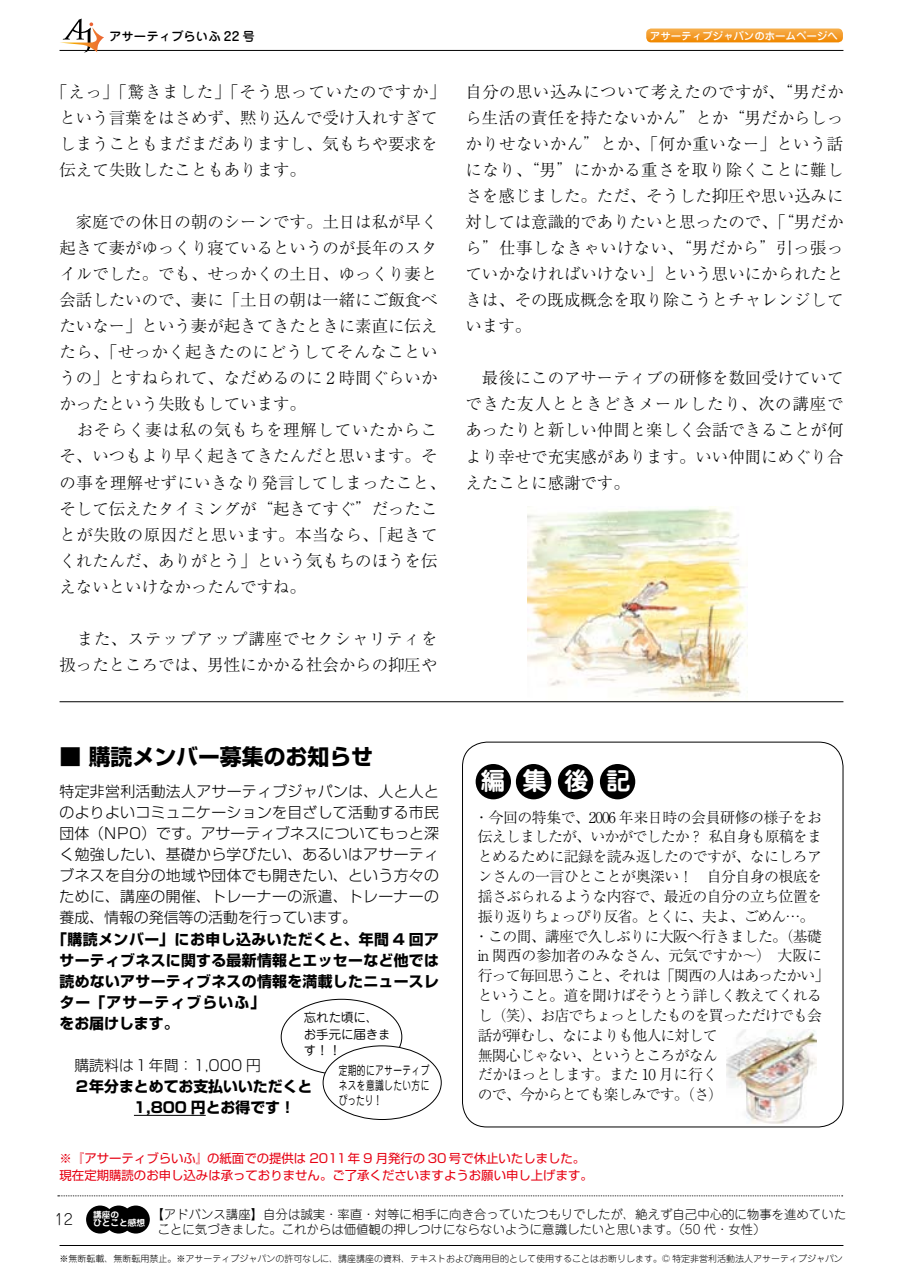
<style>
.page{position:relative;width:903px;height:1275px;background:#fff}
.page>*{position:absolute;margin:0;border:0;box-sizing:border-box;transform-origin:0 0}
.t1{font:700 24.5px "Jun 501 Pro";color:#fff}
.t2{font:700 21.88px "Shin Go Pro";color:#000}
.t3{font:300 16.45px/26.1px "Ryumin Pro";color:#000}
.t4{font:300 14.88px/19.8px "Ryumin Pro";letter-spacing:-.045em;color:#000}
.t5{font:300 14.88px/21px "Shin Go Pro";letter-spacing:.01em;color:#000;text-align:justify}
.t6{font:700 14.88px/21px "Shin Go Pro";letter-spacing:.02em;color:#000}
.t7{font:700 14.88px/21px "Shin Go Pro";color:#000}
.t8{font:300 14.88px "Jun 101 Pro";color:#000}
.t9{font:300 12.42px/14.9px "Jun 101 Pro";color:#000}
.t10{font:12.42px/17.3px "Shin Go Pro";color:#e60012}
.t11{font:12.42px/14.9px "Jun 201 Pro";letter-spacing:.05em;color:#000;text-align:justify;scale:.7 1}
.t12{font:12.42px/16.1px "Jun 201 Pro";color:#000}
.t13{font:500 12.42px "Jun 34 Pro";color:#000}
.t14{font:500 10.5px "Jun 34 Pro";letter-spacing:-.01em;color:#fff}
.t15{font:300 8.92px "Jun 101 Pro";color:#000}
.t16{font:700 8.75px "Jun 501 Pro";color:#fff}
</style>
<div class="page">
<div style="left:122px;top:1205px;width:28px;height:28px;background:#000;border-radius:50%"></div>
<div style="left:86px;top:1205px;width:28px;height:28px;background:#000;border-radius:50%"></div>
<div style="left:105px;top:1205px;width:28px;height:28px;background:#000;border-radius:50%"></div>
<div style="left:600px;top:764px;width:35px;height:35px;background:#000;border-radius:50%"></div>
<div style="left:558px;top:764px;width:35px;height:35px;background:#000;border-radius:50%"></div>
<div style="left:476px;top:764px;width:35px;height:35px;background:#000;border-radius:50%"></div>
<div style="left:516px;top:764px;width:35px;height:35px;background:#000;border-radius:50%"></div>
<hr style="left:134px;top:1115px;width:72px;height:1px;background:#000">
<img style="left:727px;top:1030px;width:89px;height:93px">
<svg style="left:58px;top:1195px;width:785px;height:1px"></svg>
<img style="left:528px;top:506px;width:220px;height:195px">
<hr style="left:60px;top:701px;width:783px;height:1px;background:#000">
<hr style="left:60px;top:50px;width:783px;height:1px;background:#000">
<svg style="left:646px;top:29px;width:197px;height:13px;background:#f39b29"></svg>
<svg style="left:60px;top:19px;width:44px;height:33px"></svg>
<hr style="left:60px;top:1245px;width:783px;height:1px;background:#000">
<p class="t13" style="left:109px;top:26px;width:147px">アサーティブらいふ 22 号</p>
<p class="t14" style="left:650px;top:27px;width:189px">アサーティブジャパンのホームページへ</p>
<p class="t3" style="left:60px;top:77px;width:388px;text-indent:-8px">「えっ」「驚きました」「そう思っていたのですか」という言葉をはさめず、黙り込んで受け入れすぎてしまうこともまだまだありますし、気もちや要求を伝えて失敗したこともあります。</p>
<p class="t3" style="left:60px;top:208px;width:388px">　家庭での休日の朝のシーンです。土日は私が早く起きて妻がゆっくり寝ているというのが長年のスタイルでした。でも、せっかくの土日、ゆっくり妻と会話したいので、妻に「土日の朝は一緒にご飯食べたいなー」という妻が起きてきたときに素直に伝えたら、「せっかく起きたのにどうしてそんなこというの」とすねられて、なだめるのに 2 時間ぐらいかかったという失敗もしています。<br>　おそらく妻は私の気もちを理解していたからこそ、いつもより早く起きてきたんだと思います。その事を理解せずにいきなり発言してしまったこと、そして伝えたタイミングが“起きてすぐ”だったことが失敗の原因だと思います。本当なら、「起きてくれたんだ、ありがとう」という気もちのほうを伝えないといけなかったんですね。</p>
<p class="t3" style="left:60px;top:624px;width:379px">　また、ステップアップ講座でセクシャリティを扱ったところでは、男性にかかる社会からの抑圧や</p>
<p class="t3" style="left:465px;top:77px;width:379px;text-align:justify">自分の思い込みについて考えたのですが、“男だから生活の責任を持たないかん”とか“男だからしっかりせないかん”とか、「何か重いなー」という話になり、“男”にかかる重さを取り除くことに難しさを感じました。ただ、そうした抑圧や思い込みに対しては意識的でありたいと思ったので、「“男だから”仕事しなきゃいけない、“男だから”引っ張っていかなければいけない」という思いにかられたときは、その既成概念を取り除こうとチャレンジしています。</p>
<p class="t3" style="left:465px;top:364px;width:379px;text-align:justify">　最後にこのアサーティブの研修を数回受けていてできた友人とときどきメールしたり、次の講座であったりと新しい仲間と楽しく会話できることが何より幸せで充実感があります。いい仲間にめぐり合えたことに感謝です。</p>
<h2 class="t2" style="left:60px;top:739px;width:315px">■ 購読メンバー募集のお知らせ</h2>
<p class="t5" style="left:60px;top:779px;width:381px">特定非営利活動法人アサーティブジャパンは、人と人とのよりよいコミュニケーションを目ざして活動する市民団体（NPO）です。アサーティブネスについてもっと深く勉強したい、基礎から学びたい、あるいはアサーティブネスを自分の地域や団体でも開きたい、という方々のために、講座の開催、トレーナーの派遣、トレーナーの養成、情報の発信等の活動を行っています。</p>
<p class="t6" style="left:60px;top:927px;width:381px;text-indent:-7px">「購読メンバー」にお申し込みいただくと、年間 4 回アサーティブネスに関する最新情報とエッセーなど他では読めないアサーティブネスの情報を満載したニュースレター「アサーティブらいふ」<br>をお届けします。</p>
<p class="t5" style="left:60px;top:1053px;width:203px">　購読料は１年間：1,000 円</p>
<p class="t7" style="left:60px;top:1074px;width:254px">　２年分まとめてお支払いいただくと　　　　　1,800 円とお得です！　</p>
<p class="t12" style="left:304px;top:1008px;width:88px">忘れた頃に、お手元に届きます！！</p>
<p class="t11" style="left:339px;top:1061px;width:131px">定期的にアサーティブネスを意識したい方にぴったり！</p>
<h1 class="t1" style="left:481px;top:762px;width:151px">編集後記</h1>
<p class="t4" style="left:474px;top:806px;width:357px">・今回の特集で、2006 年来日時の会員研修の様子をお伝えしましたが、いかがでしたか？ 私自身も原稿をまとめるために記録を読み返したのですが、なにしろアンさんの一言ひとことが奥深い！　自分自身の根底を揺さぶられるような内容で、最近の自分の立ち位置を振り返りちょっぴり反省。とくに、夫よ、ごめん…。<br>・この間、講座で久しぶりに大阪へ行きました。（基礎in 関西の参加者のみなさん、元気ですか～）　大阪に行って毎回思うこと、それは「関西の人はあったかい」ということ。道を聞けばそうとう詳しく教えてくれるし（笑）、お店でちょっとしたものを買っただけでも会話が弾むし、なによりも他人に対して<br>無関心じゃない、というところがなん<br>だかほっとします。また 10 月に行く<br>ので、今からとても楽しみです。（さ）</p>
<p class="t10" style="left:60px;top:1148px;width:535px">※『アサーティブらいふ』の紙面での提供は 2011年 9 月発行の 30 号で休止いたしました。現在定期購読のお申し込みは承っておりません。ご了承くださいますようお願い申し上げます。</p>
<p class="t8" style="left:55px;top:1207px;width:20px">12</p>
<p class="t16" style="left:93px;top:1216px;width:54px">ひとこと感想</p>
<p class="t9" style="left:158px;top:1205px;width:690px;text-indent:-6px">【アドバンス講座】自分は誠実・率直・対等に相手に向き合っていたつもりでしたが、絶えず自己中心的に物事を進めていたことに気づきました。これからは価値観の押しつけにならないように意識したいと思います。（50 代・女性）</p>
<p class="t16" style="left:93px;top:1207px;width:28px">講座の</p>
<p class="t15" style="left:60px;top:1251px;width:785px">※無断転載、無断転用禁止。※アサーティブジャパンの許可なしに、講座講座の資料、テキストおよび商用目的として使用することはお断りします。© 特定非営利活動法人アサーティブジャパン</p>
</div>
